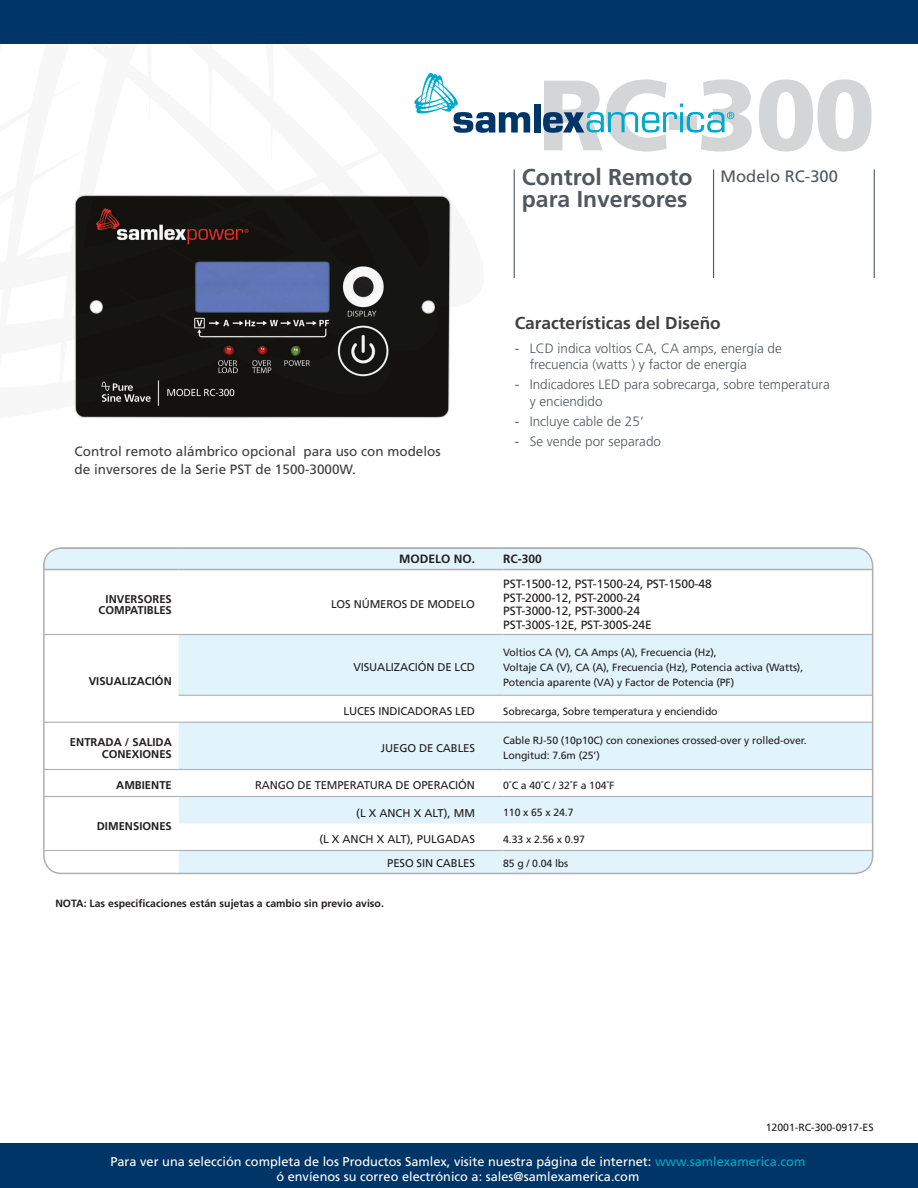
<style>
.page{position:relative;width:918px;height:1188px;background:#fff}
.page>*{position:absolute;margin:0;border:0;box-sizing:border-box;transform-origin:0 0}
.t1{font:900 99.75px "Frutiger LT Std";color:#d4d5d7}
.t2{font:700 22.95px/22.5px "Frutiger LT Std";color:#50585e}
.t3{font:700 17.25px "Frutiger LT Std";color:#3e3e3f}
.t4{font:16.5px "Frutiger LT Std";color:#50585e}
.t5{font:300 13.5px/16.5px "Frutiger LT Std";color:#50585e}
.t6{font:13.5px/18px "Frutiger LT Std";color:#3e3e3f}
.t7{font:12.75px/15px "Frutiger LT Std";color:#fff;text-align:center}
.t8{font:12px/13.5px "Frutiger LT Std";letter-spacing:-.01em;color:#231f20}
.t9{font:700 12px "Frutiger LT Std";color:#231f20}
.t10{font:11.25px "Frutiger LT Std";letter-spacing:-.01em;color:#231f20}
.t11{font:700 11.25px/11.2px "Frutiger LT Std";color:#231f20;text-align:right}
.t12{font:10.5px/15px "Frutiger LT Std";letter-spacing:-.01em;color:#231f20}
.t13{font:700 10.5px "Frutiger LT Std";color:#231f20}
.s1{font-weight:400}
.s2{color:#00a9cc}
</style>
<div class="page">
<svg style="left:179px;top:635px;width:694px;height:238px;fill:#e1f4fc"></svg>
<hr style="left:44px;top:850px;width:135px;height:1px;background:#aeafb3">
<hr style="left:44px;top:634px;width:135px;height:1px;background:#aeafb3">
<hr style="left:44px;top:722px;width:135px;height:1px;background:#aeafb3">
<hr style="left:44px;top:769px;width:135px;height:1px;background:#aeafb3">
<hr style="left:44px;top:796px;width:135px;height:1px;background:#aeafb3">
<svg style="left:44px;top:548px;width:829px;height:22px;background:#dff1f8"></svg>
<hr style="left:503px;top:569px;width:370px;height:1px;background:#aeafb3">
<hr style="left:179px;top:634px;width:296px;height:1px;background:#aeafb3">
<svg style="left:475px;top:634px;width:28px;height:1px"></svg>
<hr style="left:503px;top:634px;width:370px;height:1px;background:#aeafb3">
<hr style="left:179px;top:695px;width:296px;height:1px;background:#aeafb3">
<svg style="left:475px;top:695px;width:28px;height:1px"></svg>
<hr style="left:503px;top:695px;width:370px;height:1px;background:#aeafb3">
<hr style="left:179px;top:722px;width:296px;height:1px;background:#aeafb3">
<svg style="left:475px;top:722px;width:28px;height:1px"></svg>
<hr style="left:503px;top:722px;width:370px;height:1px;background:#aeafb3">
<hr style="left:179px;top:769px;width:296px;height:1px;background:#aeafb3">
<svg style="left:475px;top:769px;width:28px;height:1px"></svg>
<hr style="left:503px;top:769px;width:370px;height:1px;background:#aeafb3">
<hr style="left:179px;top:850px;width:296px;height:1px;background:#aeafb3">
<svg style="left:475px;top:850px;width:28px;height:1px"></svg>
<hr style="left:503px;top:850px;width:370px;height:1px;background:#aeafb3">
<hr style="left:179px;top:796px;width:296px;height:1px;background:#aeafb3">
<svg style="left:475px;top:796px;width:28px;height:1px"></svg>
<hr style="left:503px;top:796px;width:370px;height:1px;background:#aeafb3">
<div style="left:43px;top:547px;width:830px;height:327px;border:2px solid #aeafb3;border-radius:18px"></div>
<svg style="left:0;top:43px;width:484px;height:375px"></svg>
<div style="left:0;top:0;width:918px;height:43px;background:#003667"></div>
<div style="left:0;top:1143px;width:918px;height:45px;background:#003667"></div>
<div style="left:534px;top:104px;width:6px;height:29px;background:#003667"></div>
<svg style="left:414px;top:73px;width:116px;height:60px"></svg>
<svg style="left:543px;top:104px;width:191px;height:29px"></svg>
<hr style="left:514px;top:170px;width:1px;height:108px;background:#50585e">
<hr style="left:713px;top:170px;width:1px;height:108px;background:#50585e">
<hr style="left:874px;top:170px;width:1px;height:108px;background:#50585e">
<p class="t6" style="left:75px;top:443px;width:368px">Control remoto alámbrico opcional para uso con modelos de inversores de la Serie PST de 1500-3000W.</p>
<h1 class="t1" style="left:538px;top:55px;width:339px">RC-300</h1>
<h3 class="t4" style="left:721px;top:166px;width:119px">Modelo RC-300</h3>
<h2 class="t2" style="left:522px;top:165px;width:172px">Control Remoto para Inversores</h2>
<h3 class="t3" style="left:515px;top:313px;width:208px">Características del Diseño</h3>
<p class="t5" style="left:530px;top:340px;width:254px;text-indent:-15px"><span class="s1">-</span> LCD indica voltios CA, CA amps, energía de frecuencia (watts ) y factor de energía</p>
<p class="t5" style="left:530px;top:376px;width:302px;text-indent:-15px"><span class="s1">-</span> Indicadores LED para sobrecarga, sobre temperatura y enciendido</p>
<p class="t5" style="left:515px;top:413px;width:131px"><span class="s1">-</span> Incluye cable de 25’</p>
<p class="t5" style="left:515px;top:433px;width:148px"><span class="s1">-</span> Se vende por separado</p>
<p class="t9" style="left:399px;top:552px;width:78px">MODELO NO.</p>
<p class="t9" style="left:503px;top:552px;width:40px">RC-300</p>
<p class="t11" style="left:99px;top:593px;width:75px">INVERSORES<br>COMPATIBLES</p>
<p class="t10" style="left:331px;top:598px;width:146px">LOS NÚMEROS DE MODELO</p>
<p class="t11" style="left:89px;top:675px;width:85px">VISUALIZACIÓN</p>
<p class="t10" style="left:353px;top:661px;width:123px">VISUALIZACIÓN DE LCD</p>
<p class="t8" style="left:503px;top:577px;width:210px">PST-1500-12, PST-1500-24, PST-1500-48<br>PST-2000-12, PST-2000-24<br>PST-3000-12, PST-3000-24<br>PST-300S-12E, PST-300S-24E</p>
<p class="t12" style="left:503px;top:645px;width:302px">Voltios CA (V), CA Amps (A), Frecuencia (Hz),<br>Voltaje CA (V), CA (A), Frecuencia (Hz), Potencia activa (Watts),<br>Potencia aparente (VA) y Factor de Potencia (PF)</p>
<p class="t10" style="left:344px;top:704px;width:133px">LUCES INDICADORAS LED</p>
<p class="t12" style="left:503px;top:704px;width:216px">Sobrecarga, Sobre temperatura y enciendido</p>
<p class="t11" style="left:70px;top:737px;width:103px">ENTRADA / SALIDA<br>CONEXIONES</p>
<p class="t10" style="left:381px;top:742px;width:96px">JUEGO DE CABLES</p>
<p class="t12" style="left:503px;top:733px;width:305px">Cable RJ-50 (10p10C) con conexiones crossed-over y rolled-over.<br>Longitud: 7.6m (25’)</p>
<p class="t11" style="left:116px;top:780px;width:57px">AMBIENTE</p>
<p class="t10" style="left:255px;top:779px;width:221px">RANGO DE TEMPERATURA DE OPERACIÓN</p>
<p class="t12" style="left:503px;top:778px;width:113px">0˚C a 40˚C / 32˚F a 104˚F</p>
<p class="t11" style="left:97px;top:820px;width:77px">DIMENSIONES</p>
<p class="t10" style="left:356px;top:806px;width:120px">(L X ANCH X ALT), MM</p>
<p class="t12" style="left:503px;top:805px;width:72px">110 x 65 x 24.7</p>
<p class="t10" style="left:319px;top:833px;width:157px">(L X ANCH X ALT), PULGADAS</p>
<p class="t12" style="left:503px;top:832px;width:83px">4.33 x 2.56 x 0.97</p>
<p class="t10" style="left:387px;top:857px;width:89px">PESO SIN CABLES</p>
<p class="t12" style="left:503px;top:856px;width:67px">85 g / 0.04 lbs</p>
<p class="t13" style="left:55px;top:897px;width:330px">NOTA: Las especificaciones están sujetas a cambio sin previo aviso.</p>
<p class="t12" style="left:766px;top:1120px;width:109px">12001-RC-300-0917-ES</p>
<p class="t7" style="left:110px;top:1155px;width:697px">Para ver una selección completa de los Productos Samlex, visite nuestra página de internet: <span class="s2">www.samlexamerica.com </span>ó envíenos su correo electrónico a: sales@samlexamerica.com</p>
</div>
